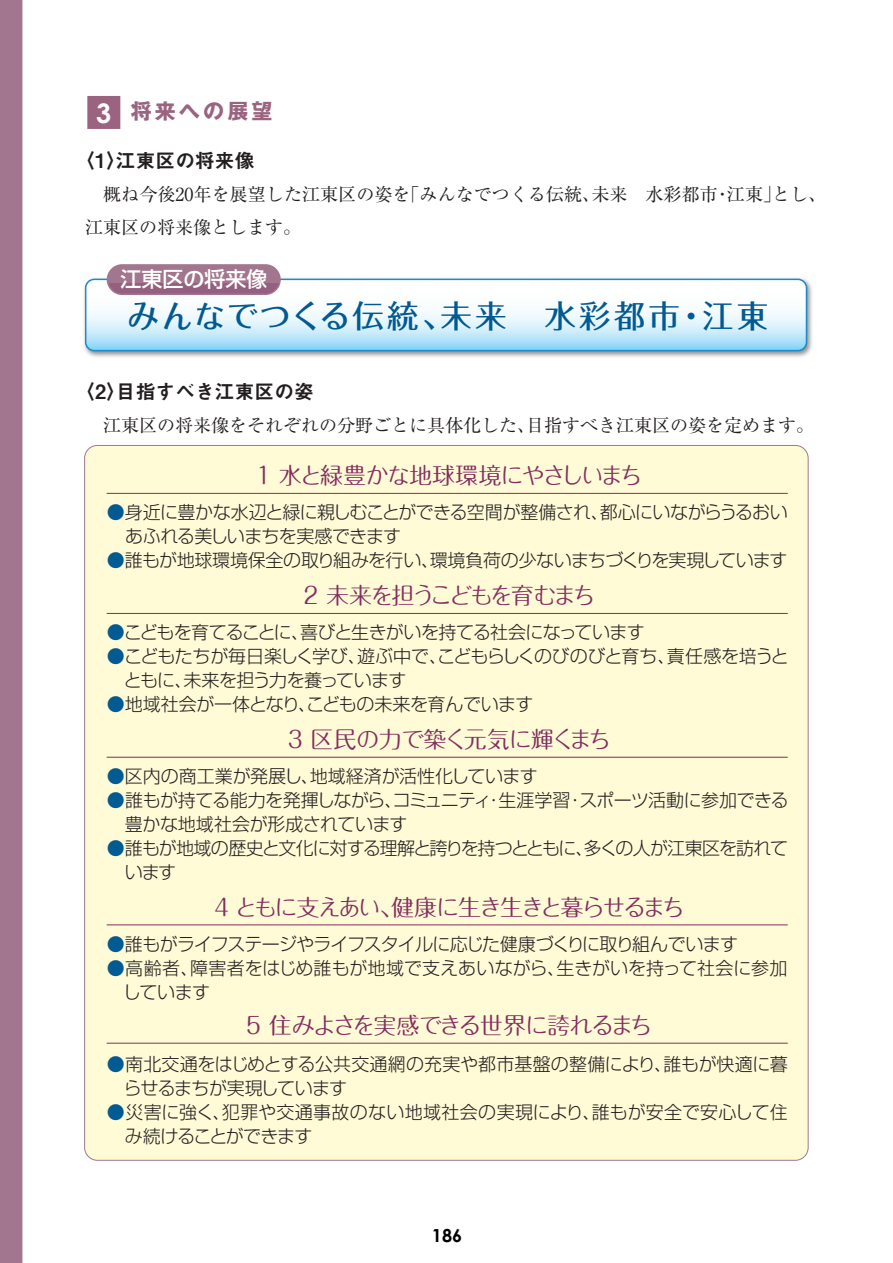
<style>
.page{position:relative;width:893px;height:1263px;background:#fff}
.page>*{position:absolute;margin:0;border:0;box-sizing:border-box;transform-origin:0 0}
.t1{font:500 31.5px "Folk Pro";letter-spacing:.08em;color:#015a92}
.t2{font:23.1px "Maru Fo Pro";letter-spacing:-.085em;color:#832e61}
.t3{font:23.1px "Maru Fo Pro";letter-spacing:-.045em;color:#832e61}
.t4{font:23.1px "Maru Fo Pro";letter-spacing:-.105em;color:#832e61}
.t5{font:700 21px "Gothic MB101 Pro";letter-spacing:.15em;color:#9a6481}
.t6{font:500 21px "Shin Go Pro";color:#fff}
.t7{font:19.8px "Midashi Go Pro MB31";color:#231f20}
.t8{font:300 18px/24px "Shin Go Pro";letter-spacing:-.03em;color:#231f20}
.t9{font:18px/33px "Ryumin Pro";color:#231f20}
.t10{font:300 18px/24px "Shin Go Pro";color:#231f20}
.t11{font:300 18px/24px "Shin Go Pro";letter-spacing:-.065em;color:#231f20}
.t12{font:300 18px/24px "Shin Go Pro";letter-spacing:-.005em;color:#231f20}
.t13{font:300 18px "Shin Go Pro";letter-spacing:-.05em;color:#231f20}
.t14{font:700 18px "Century Gothic";color:#000}
.s1{font-family:"Century Gothic";font-size:27px;color:#fff}
.s2{color:#015a92}
</style>
<div class="page">
<div style="left:0;top:0;width:22px;height:1263px;background:#a2768e"></div>
<div style="left:84px;top:445px;width:725px;height:715px;background:#fffbd6"></div>
<img style="left:86px;top:281px;width:726px;height:76px">
<svg style="left:84px;top:278px;width:724px;height:73px"></svg>
<div style="left:87px;top:96px;width:33px;height:33px;background:#9a6481"></div>
<svg style="left:106px;top:493px;width:682px;height:1px"></svg>
<svg style="left:106px;top:613px;width:682px;height:1px"></svg>
<svg style="left:106px;top:756px;width:682px;height:2px"></svg>
<svg style="left:106px;top:924px;width:682px;height:2px"></svg>
<svg style="left:106px;top:1042px;width:682px;height:2px"></svg>
<svg style="left:105px;top:264px;width:177px;height:29px;background:#a2768f"></svg>
<p class="t5" style="left:96px;top:94px;width:178px"><span class="s1">3</span> 将来への展望</p>
<p class="t7" style="left:75px;top:144px;width:181px">〈1〉江東区の将来像</p>
<p class="t9" style="left:85px;top:177px;width:743px">　概ね今後20年を展望した江東区の姿を「みんなでつくる伝統、未来　水彩都市・江東」とし、江東区の将来像とします。</p>
<p class="t6" style="left:121px;top:262px;width:148px">江東区の将来像</p>
<h1 class="t1" style="left:128px;top:289px;width:642px">みんなでつくる伝統、未来　水彩都市・江東</h1>
<p class="t7" style="left:75px;top:375px;width:240px">〈2〉目指すべき江東区の姿</p>
<p class="t9" style="left:85px;top:408px;width:730px">　江東区の将来像をそれぞれの分野ごとに具体化した、目指すべき江東区の姿を定めます。</p>
<p class="t2" style="left:252px;top:457px;width:392px">１ 水と緑豊かな地球環境にやさしいまち</p>
<p class="t8" style="left:125px;top:498px;width:664px;text-indent:-18px"><span class="s2">●</span>身近に豊かな水辺と緑に親しむことができる空間が整備され、都心にいながらうるおいあふれる美しいまちを実感できます</p>
<p class="t8" style="left:107px;top:546px;width:682px"><span class="s2">●</span>誰もが地球環境保全の取り組みを行い、環境負荷の少ないまちづくりを実現しています</p>
<p class="t4" style="left:303px;top:577px;width:293px">2 未来を担うこどもを育むまち</p>
<p class="t8" style="left:107px;top:618px;width:539px"><span class="s2">●</span>こどもを育てることに、喜びと生きがいを持てる社会になっています</p>
<p class="t8" style="left:124px;top:642px;width:666px;text-indent:-17px"><span class="s2">●</span>こどもたちが毎日楽しく学び、遊ぶ中で、こどもらしくのびのびと育ち、責任感を培うとともに、未来を担う力を養っています</p>
<p class="t8" style="left:107px;top:690px;width:428px"><span class="s2">●</span>地域社会が一体となり、こどもの未来を育んでいます</p>
<p class="t3" style="left:288px;top:721px;width:325px">3 区民の力で築く元気に輝くまち</p>
<p class="t10" style="left:107px;top:762px;width:432px"><span class="s2">●</span>区内の商工業が発展し、地域経済が活性化しています</p>
<p class="t8" style="left:125px;top:786px;width:665px;text-indent:-18px"><span class="s2">●</span>誰もが持てる能力を発揮しながら、コミュニティ・生涯学習・スポーツ活動に参加できる豊かな地域社会が形成されています</p>
<p class="t11" style="left:125px;top:834px;width:665px;text-indent:-18px"><span class="s2">●</span>誰もが地域の歴史と文化に対する理解と誇りを持つとともに、多くの人が江東区を訪れています</p>
<p class="t2" style="left:214px;top:888px;width:472px">4 ともに支えあい、健康に生き生きと暮らせるまち</p>
<p class="t13" style="left:107px;top:930px;width:633px"><span class="s2">●</span>誰もがライフステージやライフスタイルに応じた健康づくりに取り組んでいます</p>
<p class="t12" style="left:123px;top:954px;width:666px;text-indent:-16px"><span class="s2">●</span>高齢者、障害者をはじめ誰もが地域で支えあいながら、生きがいを持って社会に参加しています</p>
<p class="t2" style="left:246px;top:1007px;width:408px">5 住みよさを実感できる世界に誇れるまち</p>
<p class="t8" style="left:123px;top:1050px;width:666px;text-indent:-16px"><span class="s2">●</span>南北交通をはじめとする公共交通網の充実や都市基盤の整備により、誰もが快適に暮らせるまちが実現しています</p>
<p class="t10" style="left:125px;top:1098px;width:664px;text-indent:-18px"><span class="s2">●</span>災害に強く、犯罪や交通事故のない地域社会の実現により、誰もが安全で安心して住み続けることができます</p>
<p class="t14" style="left:432px;top:1224px;width:32px">186</p>
</div>
